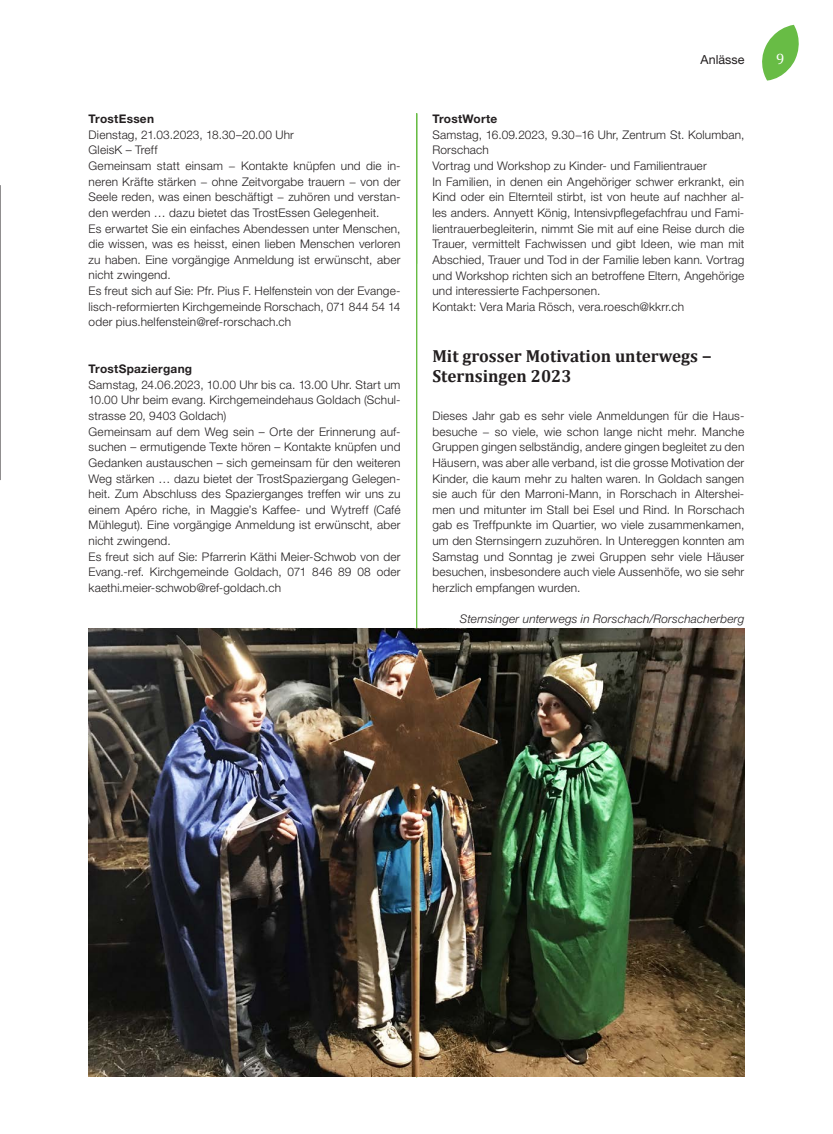
<style>
.page{position:relative;width:833px;height:1134px;background:#fff}
.page>*{position:absolute;margin:0;border:0;box-sizing:border-box;transform-origin:0 0}
.t1{font:700 17.5px/20px "Cambria";color:#231f20}
.t2{font:15px "Cambria";color:#fff}
.t3{font:12.5px "Helvetica Neue LT Std";color:#231f20}
.t4{font:300 11.88px/15.6px "Helvetica Neue LT Std";letter-spacing:.015em;color:#231f20}
.t5{font:italic 300 11.88px "Helvetica Neue LT Std";letter-spacing:.015em;color:#231f20}
.t6{font:700 11.88px "Helvetica Neue LT Std";letter-spacing:.02em;color:#231f20}
</style>
<div class="page">
<svg style="left:762px;top:25px;width:37px;height:56px"></svg>
<hr style="left:416px;top:113px;width:1px;height:964px;background:#68bc45">
<svg style="left:0;top:185px;width:1px;height:295px"></svg>
<img style="left:89px;top:628px;width:655px;height:448px">
<p class="t6" style="left:89px;top:112px;width:67px">TrostEssen</p>
<p class="t4" style="left:89px;top:126px;width:313px">Dienstag, 21.03.2023, 18.30–20.00 Uhr<br>GleisK – Treff<br>Gemeinsam statt einsam − Kontakte knüpfen und die in&shy;neren Kräfte stärken − ohne Zeitvorgabe trauern − von der Seele reden, was einen beschäftigt − zuhören und verstan&shy;den werden … dazu bietet das TrostEssen Gelegenheit.<br>Es erwartet Sie ein einfaches Abendessen unter Menschen, die wissen, was es heisst, einen lieben Menschen verloren zu haben. Eine vorgängige Anmeldung ist erwünscht, aber nicht zwingend.<br>Es freut sich auf Sie: Pfr. Pius F. Helfenstein von der Evange&shy;lisch-reformierten Kirchgemeinde Rorschach, 071 844 54 14 oder pius.helfenstein@ref-rorschach.ch</p>
<p class="t6" style="left:89px;top:362px;width:105px">TrostSpaziergang</p>
<p class="t4" style="left:89px;top:376px;width:313px">Samstag, 24.06.2023, 10.00 Uhr bis ca. 13.00 Uhr. Start um 10.00 Uhr beim evang. Kirchgemeindehaus Goldach (Schul&shy;strasse 20, 9403 Goldach)<br>Gemeinsam auf dem Weg sein – Orte der Erinnerung auf&shy;suchen – ermutigende Texte hören – Kontakte knüpfen und Gedanken austauschen – sich gemeinsam für den weiteren Weg stärken … dazu bietet der TrostSpaziergang Gelegen&shy;heit. Zum Abschluss des Spazierganges treffen wir uns zu einem Apéro riche, in Maggie’s Kaffee- und Wytreff (Café Mühlegut). Eine vorgängige Anmeldung ist erwünscht, aber nicht zwingend.<br>Es freut sich auf Sie: Pfarrerin Käthi Meier-Schwob von der Evang.-ref. Kirchgemeinde Goldach, 071 846 89 08 oder kaethi.meier-schwob@ref-goldach.ch</p>
<p class="t3" style="left:700px;top:52px;width:45px">Anlässe</p>
<p class="t2" style="left:776px;top:50px;width:10px">9</p>
<p class="t6" style="left:432px;top:112px;width:66px">TrostWorte</p>
<p class="t4" style="left:432px;top:127px;width:313px">Samstag, 16.09.2023, 9.30−16 Uhr, Zentrum St. Kolumban, Rorschach<br>Vortrag und Workshop zu Kinder- und Familientrauer<br>In Familien, in denen ein Angehöriger schwer erkrankt, ein Kind oder ein Elternteil stirbt, ist von heute auf nachher al&shy;les anders. Annyett König, Intensivpflegefachfrau und Fami&shy;lientrauerbegleiterin, nimmt Sie mit auf eine Reise durch die Trauer, vermittelt Fachwissen und gibt Ideen, wie man mit Abschied, Trauer und Tod in der Familie leben kann. Vortrag und Workshop richten sich an betroffene Eltern, Angehörige und interessierte Fachpersonen.<br>Kontakt: Vera Maria Rösch, vera.roesch@kkrr.ch</p>
<h1 class="t1" style="left:432px;top:345px;width:281px">Mit grosser Motivation unterwegs −<br>Sternsingen 2023</h1>
<p class="t4" style="left:432px;top:408px;width:313px;text-align:justify">Dieses Jahr gab es sehr viele Anmeldungen für die Haus&shy;besuche − so viele, wie schon lange nicht mehr. Manche Gruppen gingen selbständig, andere gingen begleitet zu den Häusern, was aber alle verband, ist die grosse Motivation der Kinder, die kaum mehr zu halten waren. In Goldach sangen sie auch für den Marroni-Mann, in Rorschach in Altershei&shy;men und mitunter im Stall bei Esel und Rind. In Rorschach gab es Treffpunkte im Quartier, wo viele zusammenkamen, um den Sternsingern zuzuhören. In Untereggen konnten am Samstag und Sonntag je zwei Gruppen sehr viele Häuser besuchen, insbesondere auch viele Aussenhöfe, wo sie sehr herzlich empfangen wurden.</p>
<p class="t5" style="left:460px;top:612px;width:286px">Sternsinger unterwegs in Rorschach/Rorschacherberg</p>
</div>
